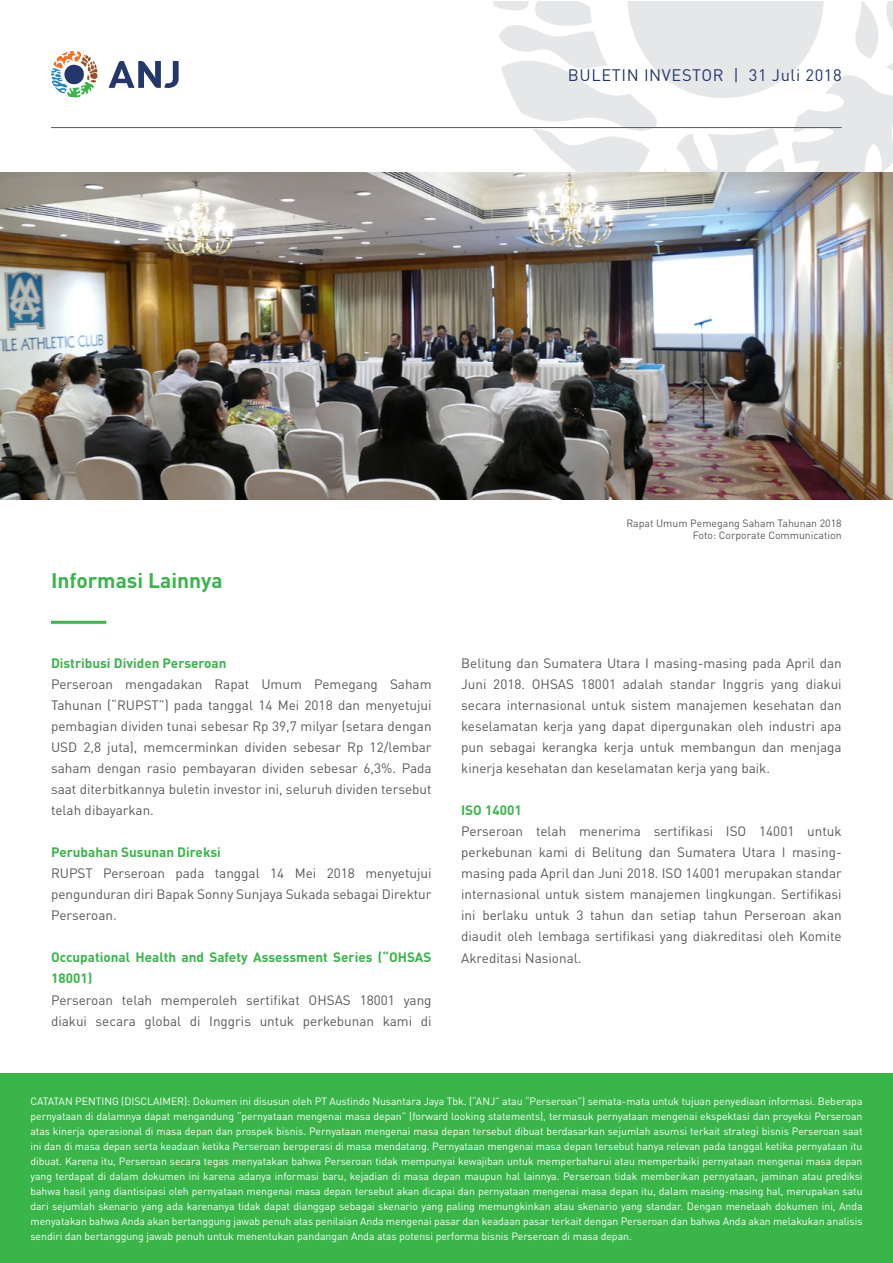
<style>
.page{position:relative;width:893px;height:1263px;background:#fff}
.page>*{position:absolute;margin:0;border:0;box-sizing:border-box;transform-origin:0 0}
.t1{font:700 21px "DIN Pro";color:#39b54a}
.t2{font:16.5px "DIN Pro";letter-spacing:.035em;color:#23376d}
.t3{font:13.5px/21px "DIN Pro";color:#58595b;text-align:justify}
.t4{font:700 13.5px/21px "DIN Pro";color:#39b54a}
.t5{font:10.5px/15px "DIN Pro";letter-spacing:-.005em;color:#fff;text-align:justify}
.t6{font:10.5px/12.6px "DIN Pro";color:#58595b;text-align:right}
</style>
<div class="page">
<svg style="left:493px;top:1px;width:400px;height:171px"></svg>
<img style="left:0;top:172px;width:893px;height:328px">
<div style="left:0;top:1074px;width:893px;height:189px;background:#39b54a"></div>
<svg style="left:109px;top:61px;width:70px;height:27px"></svg>
<svg style="left:51px;top:51px;width:46px;height:46px"></svg>
<hr style="left:51px;top:621px;width:55px;height:3px;background:#39b54a">
<hr style="left:51px;top:127px;width:791px;height:1px;background:#58595b">
<h2 class="t2" style="left:568px;top:62px;width:275px">BULETIN INVESTOR | 31 Juli 2018</h2>
<h1 class="t1" style="left:51px;top:564px;width:173px">Informasi Lainnya</h1>
<p class="t4" style="left:51px;top:652px;width:177px">Distribusi Dividen Perseroan</p>
<p class="t3" style="left:51px;top:673px;width:382px">Perseroan mengadakan Rapat Umum Pemegang Saham Tahunan (“RUPST”) pada tanggal 14 Mei 2018 dan menyetujui pembagian dividen tunai sebesar Rp 39,7 milyar (setara dengan USD 2,8 juta), memcerminkan dividen sebesar Rp 12/lembar saham dengan rasio pembayaran dividen sebesar 6,3%. Pada saat diterbitkannya buletin investor ini, seluruh dividen tersebut telah dibayarkan.</p>
<p class="t4" style="left:51px;top:841px;width:171px">Perubahan Susunan Direksi</p>
<p class="t3" style="left:51px;top:862px;width:382px">RUPST Perseroan pada tanggal 14 Mei 2018 menyetujui pengunduran diri Bapak Sonny Sunjaya Sukada sebagai Direktur Perseroan.</p>
<p class="t4" style="left:51px;top:946px;width:382px">Occupational Health and Safety Assessment Series (“OHSAS<br>18001)</p>
<p class="t3" style="left:51px;top:988px;width:382px">Perseroan telah memperoleh sertifikat OHSAS 18001 yang diakui secara global di Inggris untuk perkebunan kami di</p>
<p class="t6" style="left:626px;top:516px;width:217px">Rapat Umum Pemegang Saham Tahunan 2018<br>Foto: Corporate Communication</p>
<p class="t3" style="left:461px;top:652px;width:382px">Belitung dan Sumatera Utara I masing-masing pada April dan Juni 2018. OHSAS 18001 adalah standar Inggris yang diakui secara internasional untuk sistem manajemen kesehatan dan keselamatan kerja yang dapat dipergunakan oleh industri apa pun sebagai kerangka kerja untuk membangun dan menjaga kinerja kesehatan dan keselamatan kerja yang baik.</p>
<p class="t4" style="left:461px;top:799px;width:62px">ISO 14001</p>
<p class="t3" style="left:461px;top:820px;width:382px">Perseroan telah menerima sertifikasi ISO 14001 untuk perkebunan kami di Belitung dan Sumatera Utara I masing&shy;masing pada April dan Juni 2018. ISO 14001 merupakan standar internasional untuk sistem manajemen lingkungan. Sertifikasi ini berlaku untuk 3 tahun dan setiap tahun Perseroan akan diaudit oleh lembaga sertifikasi yang diakreditasi oleh Komite Akreditasi Nasional.</p>
<p class="t5" style="left:30px;top:1093px;width:834px">CATATAN PENTING (DISCLAIMER): Dokumen ini disusun oleh PT Austindo Nusantara Jaya Tbk. (“ANJ” atau “Perseroan”) semata-mata untuk tujuan penyediaan informasi. Beberapa pernyataan di dalamnya dapat mengandung “pernyataan mengenai masa depan” (forward looking statements), termasuk pernyataan mengenai ekspektasi dan proyeksi Perseroan atas kinerja operasional di masa depan dan prospek bisnis. Pernyataan mengenai masa depan tersebut dibuat berdasarkan sejumlah asumsi terkait strategi bisnis Perseroan saat ini dan di masa depan serta keadaan ketika Perseroan beroperasi di masa mendatang. Pernyataan mengenai masa depan tersebut hanya relevan pada tanggal ketika pernyataan itu dibuat. Karena itu, Perseroan secara tegas menyatakan bahwa Perseroan tidak mempunyai kewajiban untuk memperbaharui atau memperbaiki pernyataan mengenai masa depan yang terdapat di dalam dokumen ini karena adanya informasi baru, kejadian di masa depan maupun hal lainnya. Perseroan tidak memberikan pernyataan, jaminan atau prediksi bahwa hasil yang diantisipasi oleh pernyataan mengenai masa depan tersebut akan dicapai dan pernyataan mengenai masa depan itu, dalam masing-masing hal, merupakan satu dari sejumlah skenario yang ada karenanya tidak dapat dianggap sebagai skenario yang paling memungkinkan atau skenario yang standar. Dengan menelaah dokumen ini, Anda menyatakan bahwa Anda akan bertanggung jawab penuh atas penilaian Anda mengenai pasar dan keadaan pasar terkait dengan Perseroan dan bahwa Anda akan melakukan analisis sendiri dan bertanggung jawab penuh untuk menentukan pandangan Anda atas potensi performa bisnis Perseroan di masa depan.</p>
</div>
